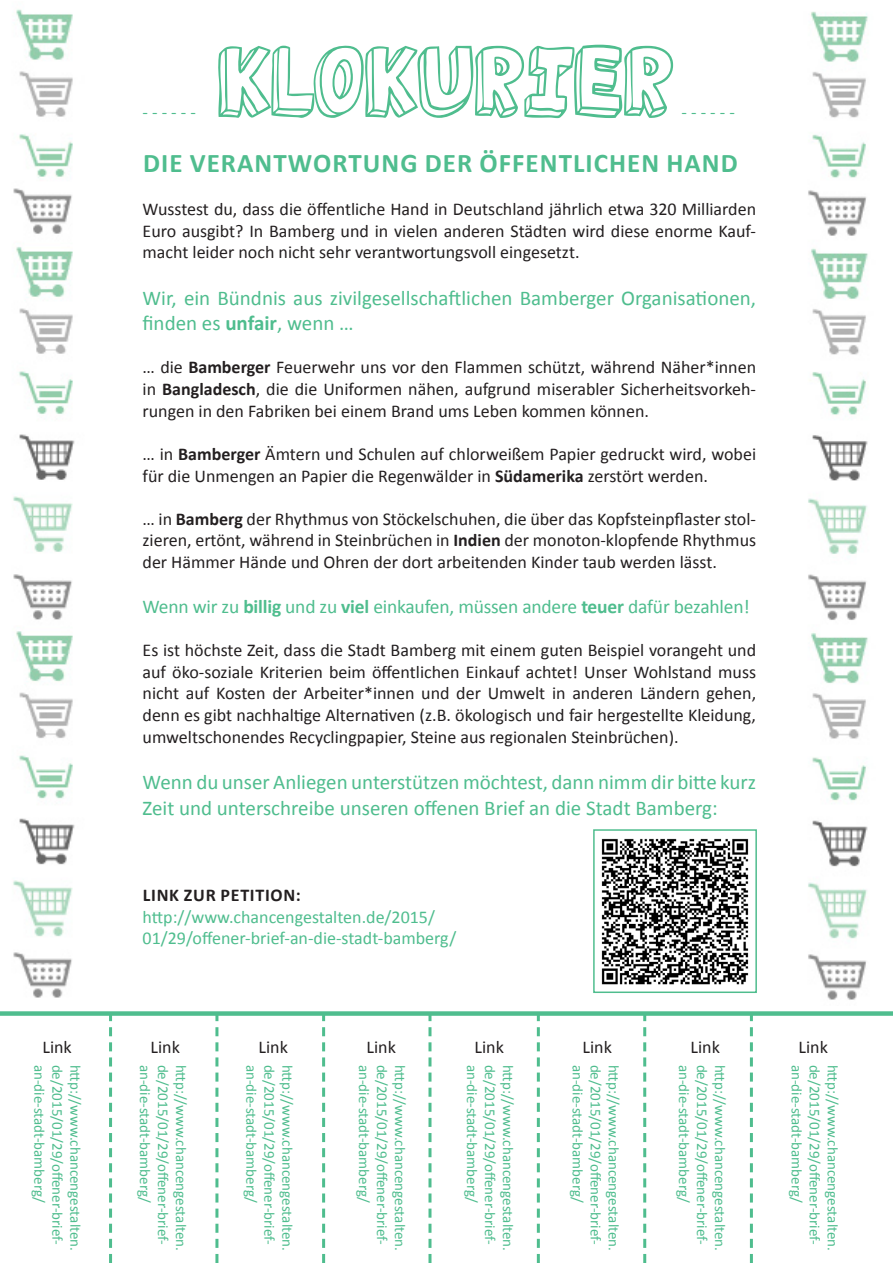
<style>
.page{position:relative;width:893px;height:1263px;background:#fff}
.page>*{position:absolute;margin:0;border:0;box-sizing:border-box;transform-origin:0 0}
.t1{font:300 90px "Jabjai";color:#4fbd8e}
.t2{font:700 27px "Calibri";letter-spacing:.04em;color:#4fbd8e}
.t3{font:21px/25.2px "Calibri";color:#4fbd8e}
.t4{font:19.5px "Calibri";letter-spacing:-.01em;color:#4fbd8e}
.t5{font:18px/21.6px "Calibri";color:#231f20;text-align:justify}
.t6{font:18px "Calibri";color:#4fbd8e}
.t7{font:700 18px "Calibri";letter-spacing:.04em;color:#231f20}
.t8{font:15px "Calibri";color:#4fbd8e}
.s1{font-weight:700}
</style>
<div class="page">
<img style="left:601px;top:838px;width:148px;height:147px">
<div style="left:593px;top:829px;width:164px;height:164px;border:2px solid #4fbd8e"></div>
<div style="left:0;top:1011px;width:893px;height:5px;background:#4fbd8e"></div>
<svg style="left:109px;top:1016px;width:3px;height:247px"></svg>
<svg style="left:215px;top:1015px;width:3px;height:248px"></svg>
<svg style="left:322px;top:1016px;width:3px;height:247px"></svg>
<svg style="left:428px;top:1015px;width:3px;height:248px"></svg>
<svg style="left:537px;top:1016px;width:3px;height:247px"></svg>
<svg style="left:643px;top:1016px;width:3px;height:247px"></svg>
<svg style="left:750px;top:1016px;width:3px;height:247px"></svg>
<img style="left:13px;top:9px;width:62px;height:989px">
<img style="left:808px;top:11px;width:60px;height:989px">
<p class="t1" style="left:218px;top:43px;width:457px">KLOKURIER</p>
<p class="t6" style="left:682px;top:100px;width:55px">- - - - - -</p>
<p class="t2" style="left:143px;top:146px;width:593px">Die Verantwortung der öffentlichen Hand</p>
<p class="t5" style="left:143px;top:198px;width:615px">Wusstest du, dass die öffentliche Hand in Deutschland jährlich etwa 320 Milliarden Euro ausgibt? In Bamberg und in vielen anderen Städten wird diese enorme Kauf&shy;macht leider noch nicht sehr verantwortungsvoll eingesetzt.</p>
<p class="t3" style="left:143px;top:286px;width:615px">Wir, ein Bündnis aus zivilgesellschaftlichen Bamberger Organisationen, finden es <span class="s1">unfair</span>, wenn …</p>
<p class="t5" style="left:143px;top:357px;width:615px">… die <span class="s1">Bamberger</span> Feuerwehr uns vor den Flammen schützt, während Näher*innen in <span class="s1">Bangladesch</span>, die die Uniformen nähen, aufgrund miserabler Sicherheitsvorkeh&shy;rungen in den Fabriken bei einem Brand ums Leben kommen können.</p>
<p class="t5" style="left:143px;top:443px;width:615px">… in <span class="s1">Bamberger</span> Ämtern und Schulen auf chlorweißem Papier gedruckt wird, wobei für die Unmengen an Papier die Regenwälder in <span class="s1">Südamerika</span> zerstört werden.</p>
<p class="t5" style="left:143px;top:508px;width:615px">… in <span class="s1">Bamberg</span> der Rhythmus von Stöckelschuhen, die über das Kopfsteinpflaster stol&shy;zieren, ertönt, während in Steinbrüchen in <span class="s1">Indien</span> der monoton-klopfende Rhythmus der Hämmer Hände und Ohren der dort arbeitenden Kinder taub werden lässt.</p>
<p class="t4" style="left:143px;top:594px;width:609px">Wenn wir zu <span class="s1">billig</span> und zu <span class="s1">viel</span> einkaufen, müssen andere <span class="s1">teuer</span> dafür bezahlen!</p>
<p class="t5" style="left:143px;top:639px;width:615px">Es ist höchste Zeit, dass die Stadt Bamberg mit einem guten Beispiel vorangeht und auf öko-soziale Kriterien beim öffentlichen Einkauf achtet! Unser Wohlstand muss nicht auf Kosten der Arbeiter*innen und der Umwelt in anderen Ländern gehen, denn es gibt nachhaltige Alternativen (z.B. ökologisch und fair hergestellte Kleidung, umweltschonendes Recyclingpapier, Steine aus regionalen Steinbrüchen).</p>
<p class="t3" style="left:143px;top:770px;width:615px">Wenn du unser Anliegen unterstützen möchtest, dann nimm dir bitte kurz<br>Zeit und unterschreibe unseren offenen Brief an die Stadt Bamberg:</p>
<p class="t6" style="left:143px;top:100px;width:55px">- - - - - -</p>
<p class="t7" style="left:143px;top:883px;width:159px">Link zur Petition:</p>
<p class="t6" style="left:143px;top:905px;width:294px">http://www.chancengestalten.de/2015/</p>
<p class="t6" style="left:143px;top:927px;width:315px">01/29/offener-brief-an-die-stadt-bamberg/</p>
<p class="t5" style="left:43px;top:1036px;width:31px">Link</p>
<p class="t5" style="left:151px;top:1036px;width:31px">Link</p>
<p class="t5" style="left:259px;top:1036px;width:31px">Link</p>
<p class="t5" style="left:367px;top:1036px;width:31px">Link</p>
<p class="t5" style="left:475px;top:1036px;width:31px">Link</p>
<p class="t5" style="left:583px;top:1036px;width:31px">Link</p>
<p class="t5" style="left:691px;top:1036px;width:31px">Link</p>
<p class="t5" style="left:799px;top:1036px;width:31px">Link</p>
<p class="t8" style="left:155px;top:1064px;width:140px;rotate:90deg">an-die-stadt-bamberg/</p>
<p class="t8" style="left:173px;top:1064px;width:182px;rotate:90deg">de/2015/01/29/offener-brief-</p>
<p class="t8" style="left:191px;top:1064px;width:188px;rotate:90deg">http://www.chancengestalten.</p>
<p class="t8" style="left:261px;top:1064px;width:140px;rotate:90deg">an-die-stadt-bamberg/</p>
<p class="t8" style="left:279px;top:1064px;width:182px;rotate:90deg">de/2015/01/29/offener-brief-</p>
<p class="t8" style="left:297px;top:1064px;width:188px;rotate:90deg">http://www.chancengestalten.</p>
<p class="t8" style="left:374px;top:1064px;width:140px;rotate:90deg">an-die-stadt-bamberg/</p>
<p class="t8" style="left:392px;top:1064px;width:182px;rotate:90deg">de/2015/01/29/offener-brief-</p>
<p class="t8" style="left:410px;top:1064px;width:188px;rotate:90deg">http://www.chancengestalten.</p>
<p class="t8" style="left:481px;top:1064px;width:140px;rotate:90deg">an-die-stadt-bamberg/</p>
<p class="t8" style="left:499px;top:1064px;width:182px;rotate:90deg">de/2015/01/29/offener-brief-</p>
<p class="t8" style="left:517px;top:1064px;width:188px;rotate:90deg">http://www.chancengestalten.</p>
<p class="t8" style="left:587px;top:1064px;width:140px;rotate:90deg">an-die-stadt-bamberg/</p>
<p class="t8" style="left:605px;top:1064px;width:182px;rotate:90deg">de/2015/01/29/offener-brief-</p>
<p class="t8" style="left:623px;top:1064px;width:188px;rotate:90deg">http://www.chancengestalten.</p>
<p class="t8" style="left:693px;top:1064px;width:140px;rotate:90deg">an-die-stadt-bamberg/</p>
<p class="t8" style="left:711px;top:1064px;width:182px;rotate:90deg">de/2015/01/29/offener-brief-</p>
<p class="t8" style="left:729px;top:1064px;width:188px;rotate:90deg">http://www.chancengestalten.</p>
<p class="t8" style="left:806px;top:1064px;width:140px;rotate:90deg">an-die-stadt-bamberg/</p>
<p class="t8" style="left:824px;top:1064px;width:182px;rotate:90deg">de/2015/01/29/offener-brief-</p>
<p class="t8" style="left:842px;top:1064px;width:188px;rotate:90deg">http://www.chancengestalten.</p>
<p class="t8" style="left:49px;top:1064px;width:140px;rotate:90deg">an-die-stadt-bamberg/</p>
<p class="t8" style="left:67px;top:1064px;width:182px;rotate:90deg">de/2015/01/29/offener-brief-</p>
<p class="t8" style="left:85px;top:1064px;width:188px;rotate:90deg">http://www.chancengestalten.</p>
</div>
